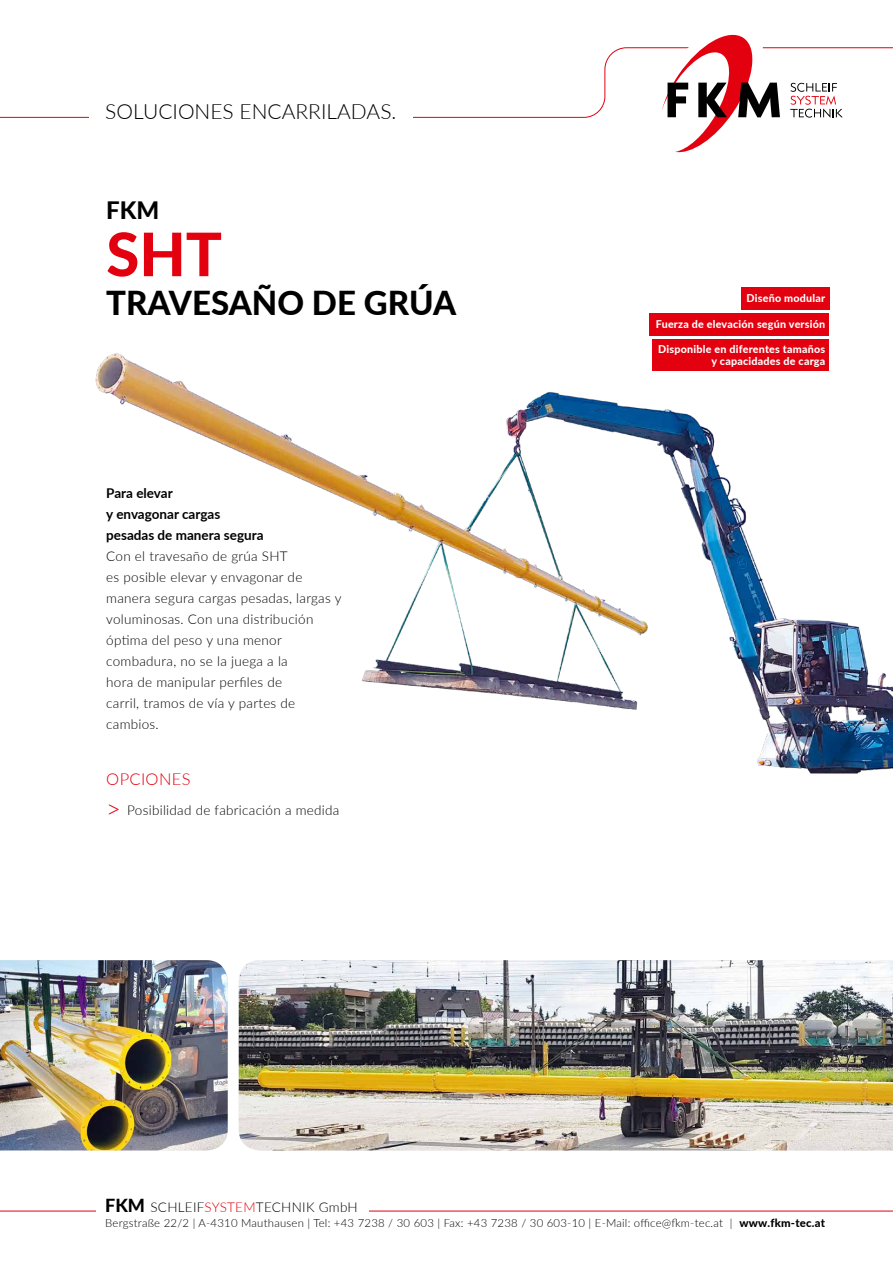
<style>
.page{position:relative;width:893px;height:1263px;background:#fff}
.page>*{position:absolute;margin:0;border:0;box-sizing:border-box;transform-origin:0 0}
.t1{font:800 60px "Lato";color:#e3000f}
.t2{font:800 33px "Lato";color:#000}
.t3{font:800 24px "Lato";color:#000}
.t4{font:300 21px "Lato";color:#000}
.t5{font:300 16.5px "Lato";letter-spacing:.02em;color:#e3000f}
.t6{font:300 13.5px/21px "Lato";letter-spacing:.02em;color:#000}
.t7{font:700 13.5px/21px "Lato";color:#000}
.t8{font:300 11.25px "Lato";letter-spacing:.02em;color:#000}
.t9{font:800 10.8px/12px "Lato";letter-spacing:.02em;color:#fff;text-align:right}
.s1{font-size:25.5px;color:#e3000f}
.s2{font-weight:800;font-size:18px}
.s3{color:#e3000f}
.s4{font-weight:800}
</style>
<div class="page">
<hr style="left:0;top:1211px;width:893px;height:1px;background:#e3000f">
<svg style="left:0;top:47px;width:893px;height:71px"></svg>
<svg style="left:790px;top:83px;width:53px;height:35px"></svg>
<svg style="left:647px;top:34px;width:133px;height:119px"></svg>
<div style="left:89px;top:102px;width:323px;height:34px;background:#fff"></div>
<div style="left:97px;top:1194px;width:272px;height:25px;background:#fff"></div>
<img style="left:95px;top:302px;width:798px;height:471px">
<img style="left:239px;top:960px;width:654px;height:190px">
<img style="left:0;top:960px;width:228px;height:190px">
<div style="left:741px;top:288px;width:88px;height:22px;background:#e3000f"></div>
<div style="left:649px;top:313px;width:180px;height:22px;background:#e3000f"></div>
<div style="left:653px;top:339px;width:176px;height:31px;background:#e3000f"></div>
<h3 class="t4" style="left:105px;top:96px;width:293px">SOLUCIONES ENCARRILADAS.</h3>
<h3 class="t3" style="left:106px;top:193px;width:55px">FKM</h3>
<h1 class="t1" style="left:106px;top:210px;width:117px">SHT</h1>
<h2 class="t2" style="left:106px;top:279px;width:351px">TRAVESAÑO DE GRÚA</h2>
<p class="t9" style="left:747px;top:292px;width:80px">Diseño modular</p>
<p class="t9" style="left:656px;top:318px;width:171px">Fuerza de elevación según versión</p>
<p class="t9" style="left:658px;top:343px;width:169px">Disponible en diferentes tamaños y capacidades de carga</p>
<p class="t7" style="left:106px;top:482px;width:159px">Para elevar<br>y envagonar cargas pesadas de manera segura</p>
<p class="t6" style="left:106px;top:545px;width:237px">Con el travesaño de grúa SHT<br>es posible elevar y envagonar de manera segura cargas pesadas, largas y voluminosas. Con una distribución óptima del peso y una menor combadura, no se la juega a la<br>hora de manipular perfiles de<br>carril, tramos de vía y partes de cambios.</p>
<p class="t5" style="left:106px;top:768px;width:86px">OPCIONES</p>
<p class="t6" style="left:106px;top:799px;width:235px"><span class="s1">&gt;</span> Posibilidad de fabricación a medida</p>
<p class="t6" style="left:105px;top:1196px;width:254px"><span class="s2">FKM</span> SCHLEIF<span class="s3">SYSTEM</span>TECHNIK GmbH</p>
<p class="t8" style="left:105px;top:1215px;width:721px">Bergstraße 22/2 | A-4310 Mauthausen | Tel: +43 7238 / 30 603 | Fax: +43 7238 / 30 603-10 | E-Mail: office@fkm-tec.at | <span class="s4">www.fkm-tec.at</span></p>
</div>
